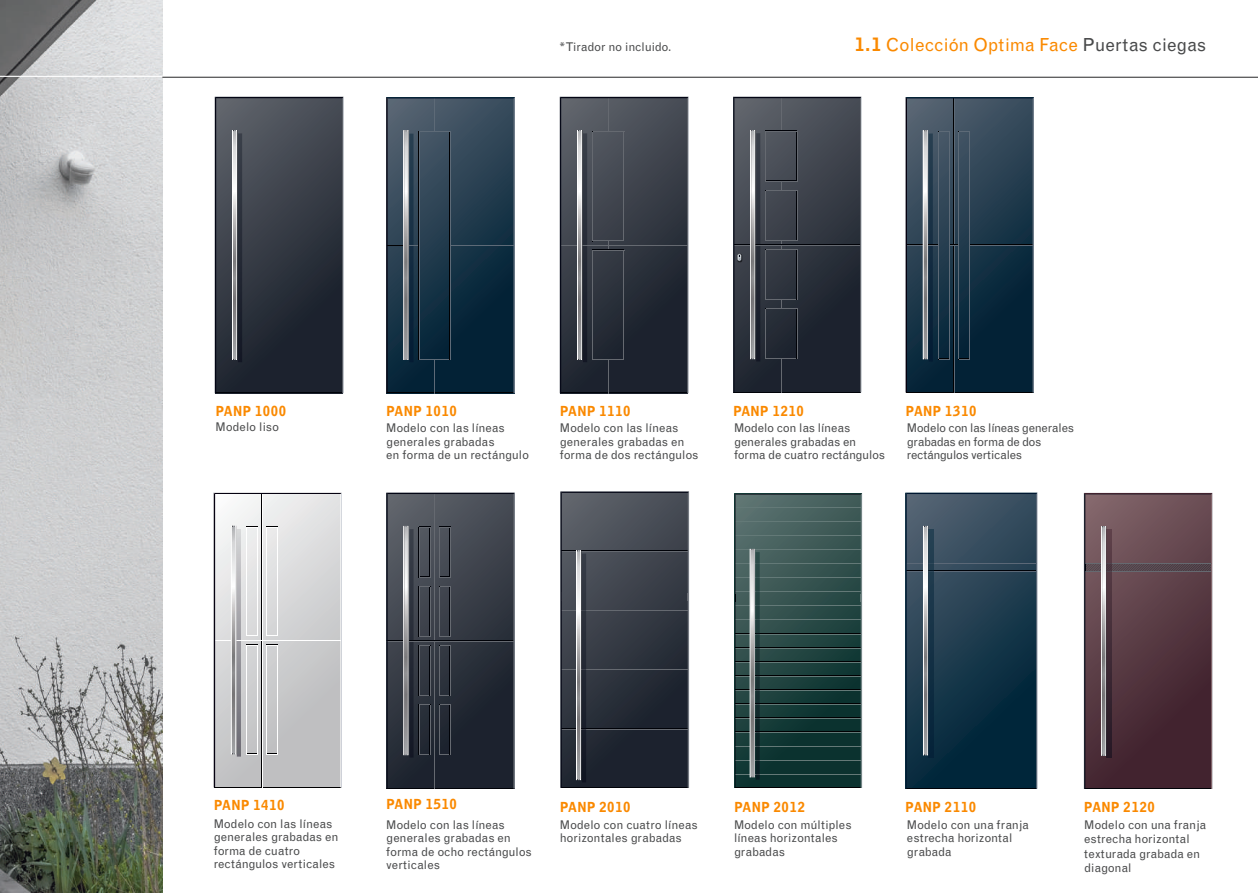
<style>
.page{position:relative;width:1258px;height:893px;background:#fff}
.page>*{position:absolute;margin:0;border:0;box-sizing:border-box;transform-origin:0 0}
.t1{font:18px "Grotesque MT Std";color:#fa8900}
.t2{font:900 13.5px "Grotesque MT Std";color:#fa8900}
.t3{font:12px/13.5px "Grotesque MT Std";letter-spacing:-.005em;color:#494a4b}
.t4{font:12px/13.5px "Grotesque MT Std";letter-spacing:-.025em;color:#494a4b}
.s1{font-weight:900}
.s2{color:#494a4b}
</style>
<div class="page">
<img style="left:0;top:0;width:162px;height:893px">
<svg style="left:560px;top:491px;width:129px;height:297px;background:#373c46"></svg>
<hr style="left:215px;top:393px;width:128px;height:1px;background:#000208">
<svg style="left:215px;top:97px;width:128px;height:296px;background:#323741"></svg>
<svg style="left:234px;top:132px;width:1px;height:226px"></svg>
<div style="left:232px;top:130px;width:5px;height:230px;border:1px solid #fff"></div>
<hr style="left:560px;top:393px;width:127px;height:1px;background:#000208">
<svg style="left:559px;top:97px;width:129px;height:296px;background:#353b44"></svg>
<svg style="left:579px;top:132px;width:1px;height:226px"></svg>
<div style="left:577px;top:130px;width:5px;height:230px;border:1px solid #fff"></div>
<hr style="left:387px;top:788px;width:127px;height:1px;background:#000208">
<svg style="left:386px;top:493px;width:128px;height:295px;background:#333943"></svg>
<svg style="left:405px;top:528px;width:1px;height:225px"></svg>
<div style="left:403px;top:526px;width:5px;height:229px;border:1px solid #fff"></div>
<hr style="left:733px;top:392px;width:127px;height:1px;background:#000208">
<svg style="left:733px;top:97px;width:128px;height:295px;background:#383d47"></svg>
<hr style="left:214px;top:787px;width:127px;height:1px;background:#000002">
<svg style="left:214px;top:493px;width:128px;height:294px;background:#c8c8ca"></svg>
<svg style="left:233px;top:528px;width:1px;height:224px"></svg>
<div style="left:231px;top:526px;width:5px;height:228px;border:1px solid #fff"></div>
<hr style="left:0;top:76px;width:170px;height:1px;background:#fff">
<hr style="left:162px;top:77px;width:1095px;height:1px;background:#3e3e3f">
<svg style="left:905px;top:493px;width:132px;height:296px;background:#213e50"></svg>
<div style="left:923px;top:526px;width:4px;height:229px;border:1px solid #fff"></div>
<svg style="left:928px;top:529px;width:5px;height:229px"></svg>
<hr style="left:387px;top:393px;width:127px;height:1px;background:#000002">
<svg style="left:386px;top:97px;width:128px;height:296px;background:#1f3749"></svg>
<svg style="left:405px;top:133px;width:1px;height:225px"></svg>
<div style="left:403px;top:131px;width:5px;height:229px;border:1px solid #fff"></div>
<svg style="left:734px;top:493px;width:128px;height:295px;background:#304d4b"></svg>
<svg style="left:905px;top:97px;width:128px;height:296px;background:#243c4d"></svg>
<svg style="left:924px;top:132px;width:1px;height:225px"></svg>
<div style="left:922px;top:130px;width:5px;height:229px;border:1px solid #fff"></div>
<svg style="left:1083px;top:493px;width:129px;height:296px;background:#593d46"></svg>
<div style="left:1101px;top:526px;width:4px;height:229px;border:1px solid #fff"></div>
<svg style="left:1106px;top:529px;width:4px;height:229px"></svg>
<svg style="left:0;top:3px;width:1px;height:890px"></svg>
<p class="t3" style="left:559px;top:40px;width:113px">*Tirador no incluido.</p>
<h1 class="t1" style="left:853px;top:34px;width:354px"><span class="s1">1.1</span> Colección Optima Face <span class="s2">Puertas ciegas</span></h1>
<p class="t2" style="left:215px;top:403px;width:73px">PANP 1000</p>
<p class="t2" style="left:386px;top:403px;width:73px">PANP 1010</p>
<p class="t2" style="left:559px;top:403px;width:73px">PANP 1110</p>
<p class="t2" style="left:732px;top:403px;width:73px">PANP 1210</p>
<p class="t2" style="left:905px;top:403px;width:73px">PANP 1310</p>
<p class="t3" style="left:215px;top:420px;width:65px">Modelo liso</p>
<p class="t3" style="left:386px;top:421px;width:144px">Modelo con las líneas generales grabadas<br>en forma de un rectángulo</p>
<p class="t3" style="left:559px;top:421px;width:140px">Modelo con las líneas generales grabadas en forma de dos rectángulos</p>
<p class="t3" style="left:733px;top:421px;width:153px">Modelo con las líneas generales grabadas en forma de cuatro rectángulos</p>
<p class="t4" style="left:906px;top:421px;width:169px">Modelo con las líneas generales grabadas en forma de dos rectángulos verticales</p>
<p class="t2" style="left:214px;top:797px;width:73px">PANP 1410</p>
<p class="t2" style="left:386px;top:796px;width:73px">PANP 1510</p>
<p class="t2" style="left:559px;top:799px;width:73px">PANP 2010</p>
<p class="t2" style="left:733px;top:799px;width:73px">PANP 2012</p>
<p class="t2" style="left:905px;top:799px;width:73px">PANP 2110</p>
<p class="t2" style="left:1083px;top:799px;width:73px">PANP 2120</p>
<p class="t3" style="left:214px;top:817px;width:126px">Modelo con las líneas generales grabadas en forma de cuatro rectángulos verticales</p>
<p class="t3" style="left:386px;top:818px;width:147px">Modelo con las líneas generales grabadas en forma de ocho rectángulos verticales</p>
<p class="t3" style="left:559px;top:818px;width:139px">Modelo con cuatro líneas horizontales grabadas</p>
<p class="t3" style="left:733px;top:818px;width:119px">Modelo con múltiples líneas horizontales grabadas</p>
<p class="t3" style="left:906px;top:818px;width:123px">Modelo con una franja estrecha horizontal grabada</p>
<p class="t3" style="left:1083px;top:817px;width:123px;line-height:14.4px">Modelo con una franja estrecha horizontal texturada grabada en diagonal</p>
</div>
